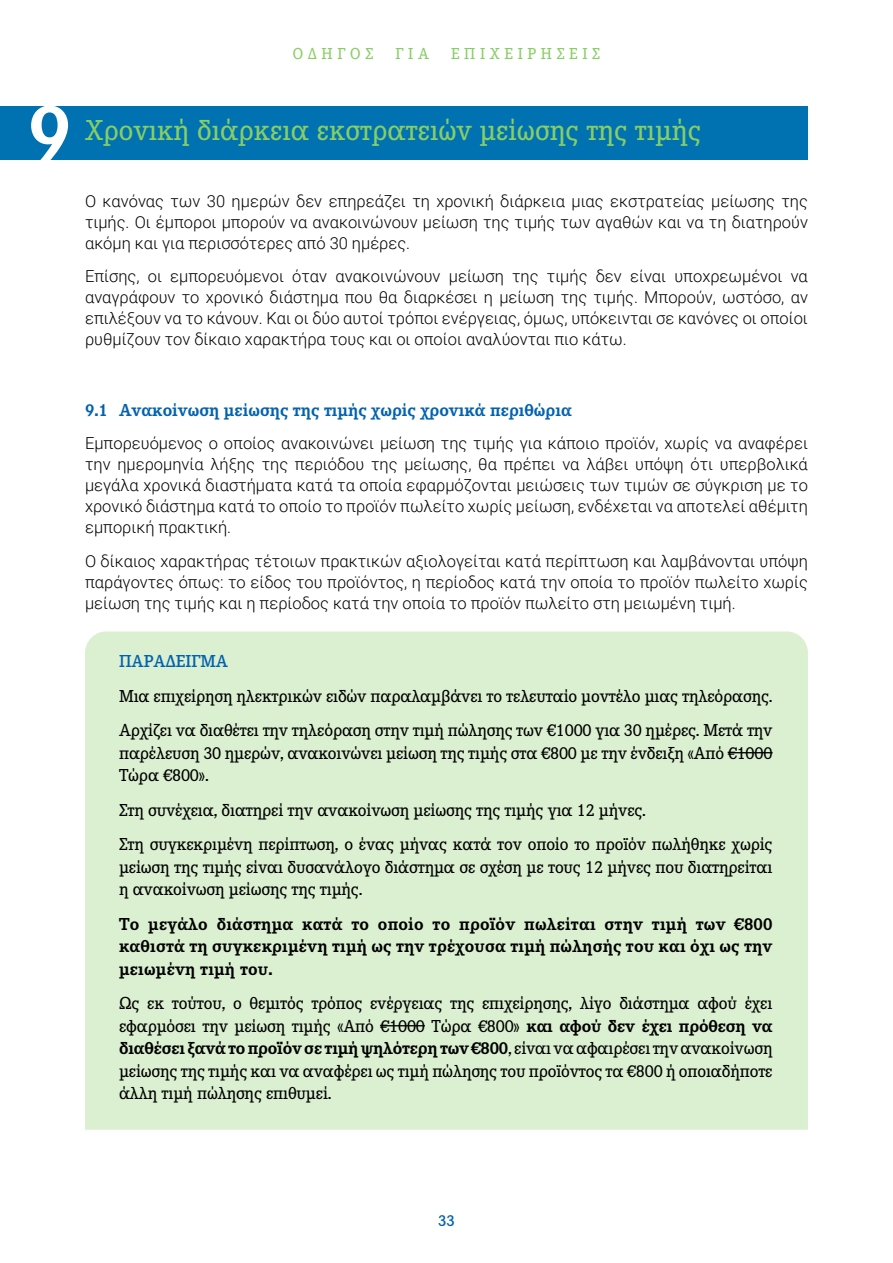
<style>
.page{position:relative;width:893px;height:1263px;background:#fff}
.page>*{position:absolute;margin:0;border:0;box-sizing:border-box;transform-origin:0 0}
.t1{font:700 84px "Corporate E Pro";color:#fff}
.t2{font:500 30px "Corporate E Pro";color:#87ce64}
.t3{font:500 18px/22.5px "Corporate E Pro";letter-spacing:-.01em;color:#000}
.t4{font:700 18px/22.5px "Corporate E Pro";letter-spacing:.01em;color:#000;text-align:justify}
.t5{font:700 18px "Corporate E Pro";color:#0262ae}
.t6{font:600 18px "Corporate E Pro";color:#0262ae}
.t7{font:300 16.5px/21px "Roboto";color:#000;text-align:justify}
.t8{font:500 16.5px "Corporate E Pro";letter-spacing:.28em;color:#87ce64}
.t9{font:600 16.5px "Corporate E Pro";color:#0262ae}
.s1{font-weight:700}
</style>
<div class="page">
<div style="left:0;top:106px;width:808px;height:53px;background:#0072b1"></div>
<div style="left:85px;top:631px;width:723px;height:499px;background:#dbf0d1"></div>
<hr style="left:728px;top:752px;width:45px;height:1px;background:#000">
<hr style="left:380px;top:1025px;width:45px;height:1px;background:#000">
<p class="t8" style="left:293px;top:42px;width:82px">ΟΔΗΓΟΣ</p>
<p class="t8" style="left:395px;top:42px;width:35px">ΓΙΑ</p>
<p class="t8" style="left:451px;top:42px;width:151px">ΕΠΙΧΕΙΡΗΣΕΙΣ</p>
<h1 class="t1" style="left:28px;top:73px;width:45px">9</h1>
<h2 class="t2" style="left:85px;top:109px;width:618px">Χρονική διάρκεια εκστρατειών μείωσης της τιμής</h2>
<p class="t7" style="left:85px;top:190px;width:724px">Ο κανόνας των 30 ημερών δεν επηρεάζει τη χρονική διάρκεια μιας εκστρατείας μείωσης της τιμής. Οι έμποροι μπορούν να ανακοινώνουν μείωση της τιμής των αγαθών και να τη διατηρούν ακόμη και για περισσότερες από 30 ημέρες.</p>
<p class="t7" style="left:85px;top:265px;width:724px">Επίσης, οι εμπορευόμενοι όταν ανακοινώνουν μείωση της τιμής δεν είναι υποχρεωμένοι να αναγράφουν το χρονικό διάστημα που θα διαρκέσει η μείωση της τιμής. Μπορούν, ωστόσο, αν επιλέξουν να το κάνουν. Και οι δύο αυτοί τρόποι ενέργειας, όμως, υπόκεινται σε κανόνες οι οποίοι ρυθμίζουν τον δίκαιο χαρακτήρα τους και οι οποίοι αναλύονται πιο κάτω.</p>
<p class="t5" style="left:85px;top:397px;width:488px">9.1 Ανακοίνωση μείωσης της τιμής χωρίς χρονικά περιθώρια</p>
<p class="t7" style="left:85px;top:432px;width:724px">Εμπορευόμενος ο οποίος ανακοινώνει μείωση της τιμής για κάποιο προϊόν, χωρίς να αναφέρει την ημερομηνία λήξης της περιόδου της μείωσης, θα πρέπει να λάβει υπόψη ότι υπερβολικά μεγάλα χρονικά διαστήματα κατά τα οποία εφαρμόζονται μειώσεις των τιμών σε σύγκριση με το χρονικό διάστημα κατά το οποίο το προϊόν πωλείτο χωρίς μείωση, ενδέχεται να αποτελεί αθέμιτη εμπορική πρακτική.</p>
<p class="t7" style="left:85px;top:550px;width:724px">Ο δίκαιος χαρακτήρας τέτοιων πρακτικών αξιολογείται κατά περίπτωση και λαμβάνονται υπόψη παράγοντες όπως: το είδος του προϊόντος, η περίοδος κατά την οποία το προϊόν πωλείτο χωρίς μείωση της τιμής και η περίοδος κατά την οποία το προϊόν πωλείτo στη μειωμένη τιμή.</p>
<p class="t6" style="left:119px;top:649px;width:111px">ΠΑΡΑΔΕΙΓΜΑ</p>
<p class="t3" style="left:119px;top:677px;width:655px;line-height:34.5px">Μια επιχείρηση ηλεκτρικών ειδών παραλαμβάνει το τελευταίο μοντέλο μιας τηλεόρασης.<br>Αρχίζει να διαθέτει την τηλεόραση στην τιμή πώλησης των €1000 για 30 ημέρες. Μετά την</p>
<p class="t3" style="left:119px;top:740px;width:655px">παρέλευση 30 ημερών, ανακοινώνει μείωση της τιμής στα €800 με την ένδειξη «Από €1000<br>Τώρα €800».</p>
<p class="t3" style="left:119px;top:791px;width:655px;line-height:34.5px">Στη συνέχεια, διατηρεί την ανακοίνωση μείωσης της τιμής για 12 μήνες.<br>Στη συγκεκριμένη περίπτωση, ο ένας μήνας κατά τον οποίο το προϊόν πωλήθηκε χωρίς</p>
<p class="t3" style="left:119px;top:854px;width:655px">μείωση της τιμής είναι δυσανάλογο διάστημα σε σχέση με τους 12 μήνες που διατηρείται η ανακοίνωση μείωσης της τιμής.</p>
<p class="t4" style="left:119px;top:911px;width:655px">Το μεγάλο διάστημα κατά το οποίο το προϊόν πωλείται στην τιμή των €800 καθιστά τη συγκεκριμένη τιμή ως την τρέχουσα τιμή πώλησής του και όχι ως την μειωμένη τιμή του.</p>
<p class="t3" style="left:119px;top:991px;width:655px;text-align:justify">Ως εκ τούτου, ο θεμιτός τρόπος ενέργειας της επιχείρησης, λίγο διάστημα αφού έχει εφαρμόσει την μείωση τιμής «Από €1000 Τώρα €800» <span class="s1">και αφού δεν έχει πρόθεση να διαθέσει ξανά το προϊόν σε τιμή ψηλότερη των €800</span>, είναι να αφαιρέσει την ανακοίνωση μείωσης της τιμής και να αναφέρει ως τιμή πώλησης του προϊόντος τα €800 ή οποιαδήποτε άλλη τιμή πώλησης επιθυμεί.</p>
<p class="t9" style="left:438px;top:1209px;width:18px">33</p>
</div>
